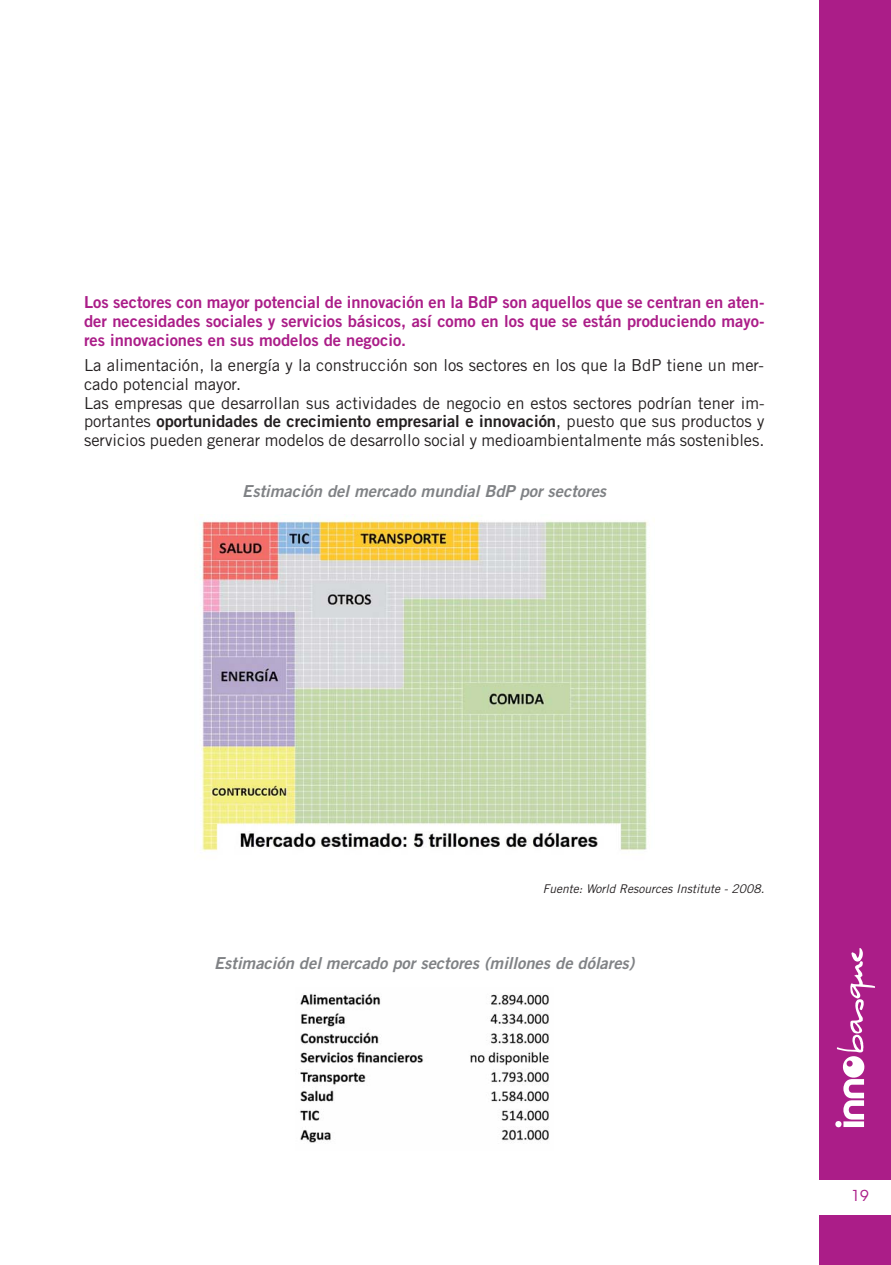
<style>
.page{position:relative;width:891px;height:1265px;background:#fff}
.page>*{position:absolute;margin:0;border:0;box-sizing:border-box;transform-origin:0 0}
.t1{font:16.5px/18.8px "Trade Gothic LT Std";color:#231f20}
.t2{font:16.5px/18.8px "Trade Gothic LT Std Bd 2";color:#ab1d88;text-align:justify}
.t3{font:16.5px "Trade Gothic LT Std Bd 2 Obl";color:#808285}
.t4{font:16.5px "Trade Gothic LT Std Bd 2";color:#231f20}
.t5{font:15px "ITC Avant Garde Std";color:#ab1d88}
.t6{font:italic 12px "Trade Gothic LT Std";color:#231f20}
.s1{font-family:"Trade Gothic LT Std"}
</style>
<div class="page">
<div style="left:820px;top:0;width:71px;height:1264px;background:#ab1d88"></div>
<div style="left:815px;top:1179px;width:76px;height:34px;background:#fff"></div>
<svg style="left:835px;top:948px;width:40px;height:179px"></svg>
<div style="left:870px;top:996px;width:13px;height:138px;background:#ab1d88"></div>
<img style="left:200px;top:514px;width:448px;height:338px">
<img style="left:300px;top:994px;width:250px;height:149px">
<p class="t2" style="left:84px;top:295px;width:682px">Los sectores con mayor potencial de innovación en la BdP son aquellos que se centran en aten&shy;der necesidades sociales y servicios básicos, así como en los que se están produciendo mayo&shy;res innovaciones en sus modelos de negocio.</p>
<p class="t1" style="left:84px;top:357px;width:682px">La alimentación, la energía y la construcción son los sectores en los que la BdP tiene un mer&shy;cado potencial mayor.<br>Las empresas que desarrollan sus actividades de negocio en estos sectores podrían tener im-</p>
<p class="t4" style="left:84px;top:415px;width:682px"><span class="s1">portantes</span> oportunidades de crecimiento empresarial e innovación<span class="s1">, puesto que sus productos y</span></p>
<p class="t1" style="left:84px;top:432px;width:682px">servicios pueden generar modelos de desarrollo social y medioambientalmente más sostenibles.</p>
<p class="t3" style="left:242px;top:485px;width:365px">Estimación del mercado mundial BdP por sectores</p>
<p class="t6" style="left:542px;top:883px;width:223px">Fuente: World Resources Institute - 2008.</p>
<p class="t3" style="left:214px;top:957px;width:422px">Estimación del mercado por sectores (millones de dólares)</p>
<p class="t5" style="left:851px;top:1186px;width:19px">19</p>
</div>
